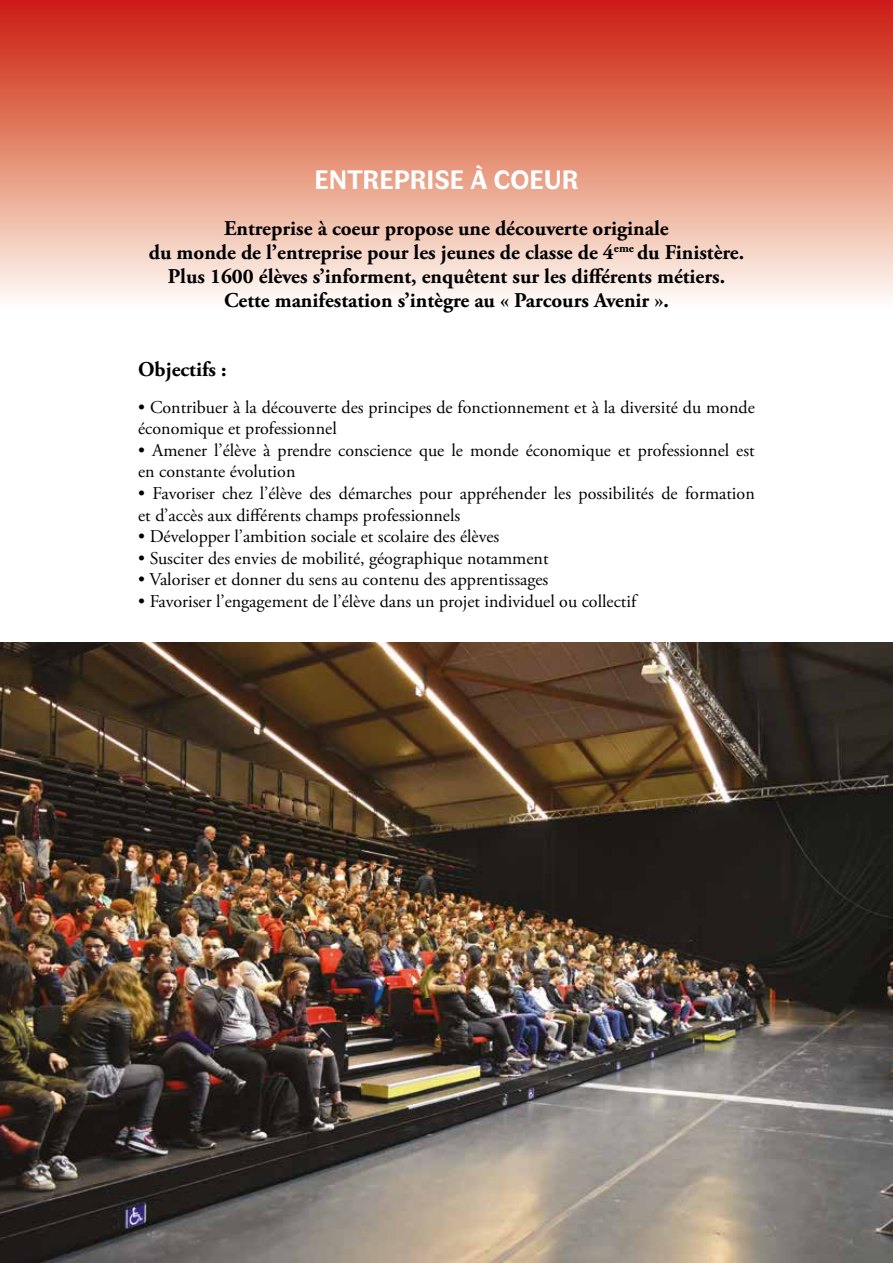
<style>
.page{position:relative;width:893px;height:1263px;background:#fff}
.page>*{position:absolute;margin:0;border:0;box-sizing:border-box;transform-origin:0 0}
.t1{font:700 27px "Faune Text";color:#fff}
.t2{font:700 21px/24px "Adobe Garamond Pro";color:#000;text-align:center}
.t3{font:18px/21.6px "Adobe Garamond Pro";color:#000}
</style>
<div class="page">
<svg style="left:0;top:0;width:893px;height:298px;background:#e48876"></svg>
<img style="left:0;top:642px;width:893px;height:621px">
<h1 class="t1" style="left:314px;top:161px;width:265px">ENTREPRISE À COEUR</h1>
<p class="t2" style="left:149px;top:217px;width:597px">Entreprise à coeur propose une découverte originale<br>du monde de l’entreprise pour les jeunes de classe de 4<sup>eme</sup> du Finistère.<br>Plus 1600 élèves s’informent, enquêtent sur les différents métiers.<br>Cette manifestation s’intègre au « Parcours Avenir ».</p>
<p class="t2" style="left:138px;top:358px;width:90px">Objectifs :</p>
<p class="t3" style="left:138px;top:397px;width:618px">• Contribuer à la découverte des principes de fonctionnement et à la diversité du monde économique et professionnel</p>
<p class="t3" style="left:138px;top:440px;width:618px">• Amener l’élève à prendre conscience que le monde économique et professionnel est en constante évolution</p>
<p class="t3" style="left:138px;top:483px;width:618px">• Favoriser chez l’élève des démarches pour appréhender les possibilités de formation et d’accès aux différents champs professionnels</p>
<p class="t3" style="left:138px;top:526px;width:363px">• Développer l’ambition sociale et scolaire des élèves</p>
<p class="t3" style="left:138px;top:548px;width:412px">• Susciter des envies de mobilité, géographique notamment</p>
<p class="t3" style="left:138px;top:569px;width:412px">• Valoriser et donner du sens au contenu des apprentissages</p>
<p class="t3" style="left:138px;top:591px;width:500px">• Favoriser l’engagement de l’élève dans un projet individuel ou collectif</p>
</div>
